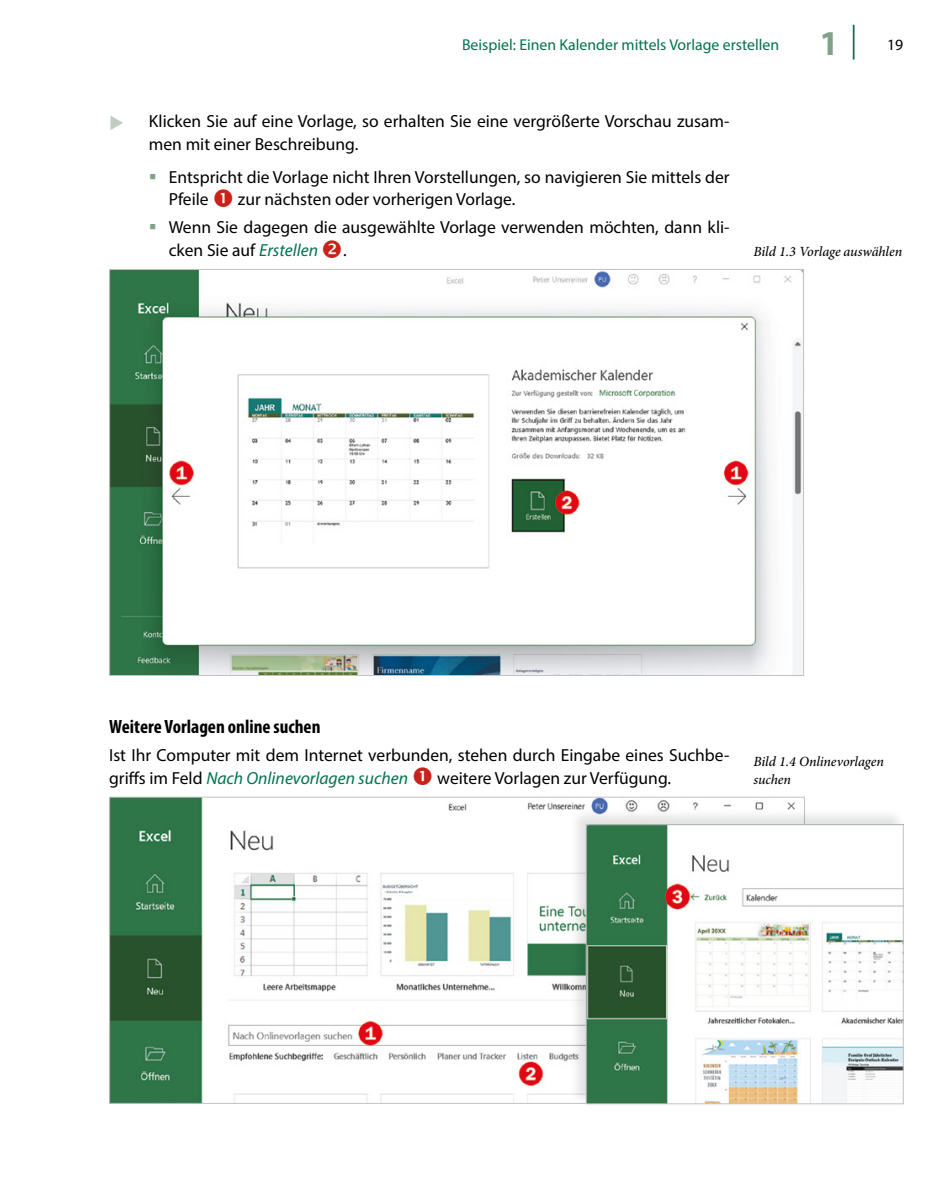
<style>
.page{position:relative;width:943px;height:1191px;background:#fff}
.page>*{position:absolute;margin:0;border:0;box-sizing:border-box;transform-origin:0 0}
.t1{font:700 35px "Myriad Pro";color:#7fa289}
.Ueberschrift_4{font:700 condensed 19.25px "Myriad Pro";color:#000}
.Grundtext{font:17.5px/22.8px "Myriad Pro";color:#000}
.t2{font:15.75px "Myriad Pro";color:#02724b}
.t3{font:15.75px "Myriad Pro";color:#000}
.t4{font:italic 500 14px/17.5px "Minion Pro";letter-spacing:-.005em;color:#000}
.s1{font-style:italic;color:#02724b}
</style>
<div class="page">
<hr style="left:852px;top:25px;width:2px;height:35px;background:#02724b">
<img style="left:111px;top:271px;width:691px;height:403px">
<img style="left:111px;top:798px;width:684px;height:303px">
<div style="left:569px;top:808px;width:337px;height:298px;background:#000;opacity:.12"></div>
<img style="left:587px;top:826px;width:314px;height:276px">
<div style="left:585px;top:824px;width:318px;height:280px;border:1px solid #c1c2c4"></div>
<p class="t2" style="left:462px;top:35px;width:318px">Beispiel: Einen Kalender mittels Vorlage erstellen</p>
<h1 class="t1" style="left:819px;top:20px;width:21px">1</h1>
<p class="t3" style="left:887px;top:35px;width:18px">19</p>
<p class="Grundtext" style="left:149px;top:110px;width:582px">Klicken Sie auf eine Vorlage, so erhalten Sie eine vergrößerte Vorschau zusam&shy;men mit einer Beschreibung.</p>
<p class="Grundtext" style="left:169px;top:165px;width:562px">Entspricht die Vorlage nicht Ihren Vorstellungen, so navigieren Sie mittels der<br>Pfeile</p>
<p class="Grundtext" style="left:238px;top:188px;width:279px">zur nächsten oder vorherigen Vorlage.</p>
<p class="Grundtext" style="left:169px;top:216px;width:562px">Wenn Sie dagegen die ausgewählte Vorlage verwenden möchten, dann kli&shy;cken Sie auf <span class="s1">Erstellen</span></p>
<p class="Grundtext" style="left:343px;top:238px;width:5px">.</p>
<p class="t4" style="left:753px;top:243px;width:150px">Bild 1.3 Vorlage auswählen</p>
<p class="Ueberschrift_4" style="left:109px;top:714px;width:213px">Weitere Vorlagen online suchen</p>
<p class="Grundtext" style="left:109px;top:743px;width:622px">Ist Ihr Computer mit dem Internet verbunden, stehen durch Eingabe eines Suchbe&shy;griffs im Feld <span class="s1">Nach Onlinevorlagen suchen</span></p>
<p class="Grundtext" style="left:437px;top:766px;width:235px">weitere Vorlagen zur Verfügung.</p>
<p class="t4" style="left:753px;top:753px;width:132px">Bild 1.4 Onlinevorlagen suchen</p>
</div>
